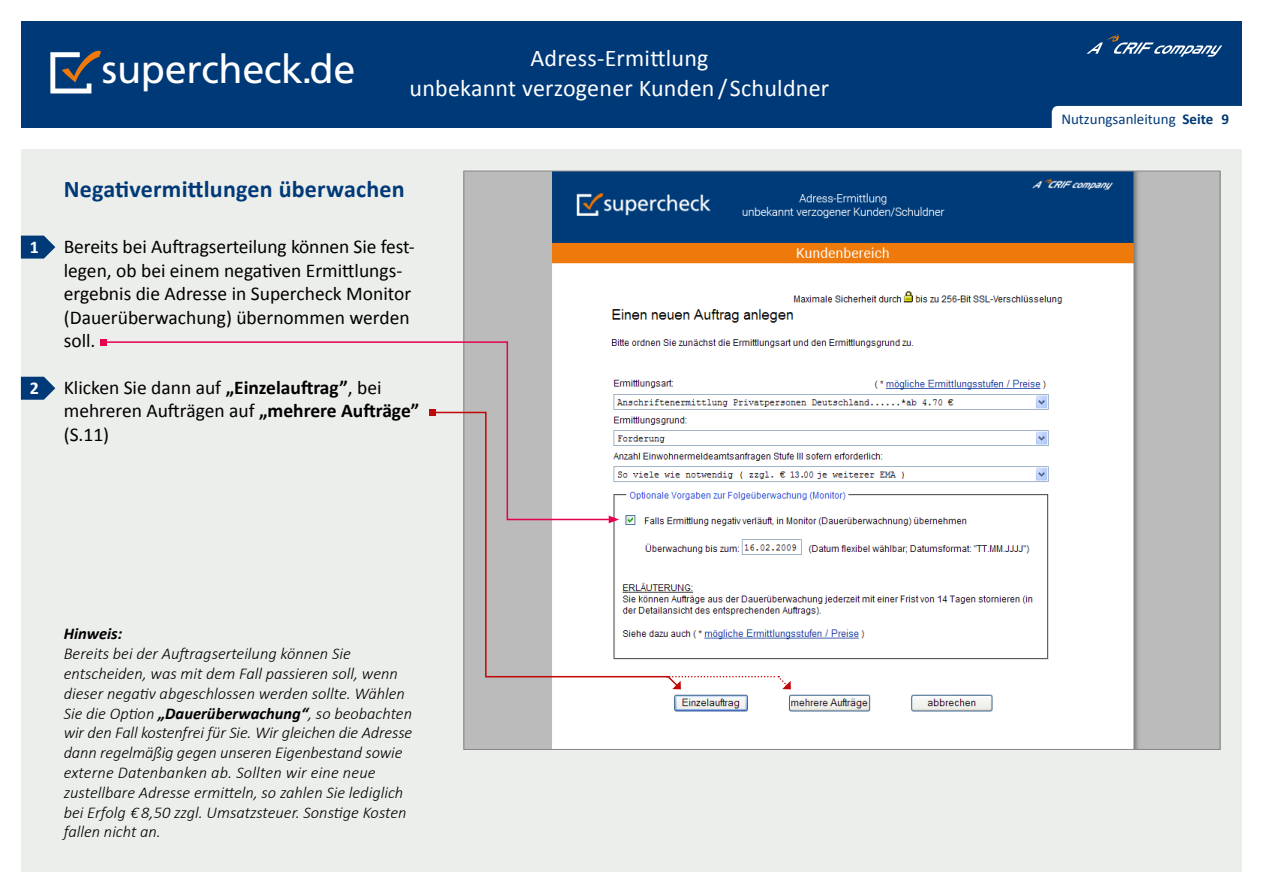
<style>
.page{position:relative;width:1263px;height:893px;background:#fff}
.page>*{position:absolute;margin:0;border:0;box-sizing:border-box;transform-origin:0 0}
.t1{font:39.6px "Frutiger";letter-spacing:-.01em;color:#fff}
.t2{font:24px/30px "Calibri";letter-spacing:.01em;color:#fff;text-align:center}
.t3{font:700 24px "Calibri";letter-spacing:.01em;color:#003978}
.t4{font:19.5px/23.4px "Calibri";color:#000}
.t5{font:700 18px "Calibri";color:#fff}
.t6{font:italic 300 16.5px/19.8px "Calibri";color:#000}
.t7{font:italic 700 16.5px "Calibri";color:#000}
.t8{font:15px "Calibri";color:#003978}
.s1{font-weight:700}
</style>
<div class="page">
<div style="left:21px;top:21px;width:1221px;height:107px;background:#003978"></div>
<div style="left:1052px;top:106px;width:211px;height:45px;background:#fff;border-radius:6px"></div>
<svg style="left:50px;top:50px;width:51px;height:43px"></svg>
<svg style="left:1086px;top:34px;width:136px;height:23px"></svg>
<div style="left:21px;top:149px;width:1221px;height:723px;background:#eceeeb"></div>
<img style="left:465px;top:173px;width:753px;height:575px">
<svg style="left:102px;top:341px;width:510px;height:180px;background:#e9e8e6"></svg>
<svg style="left:100px;top:339px;width:6px;height:6px"></svg>
<svg style="left:21px;top:236px;width:34px;height:23px"></svg>
<svg style="left:21px;top:377px;width:34px;height:23px"></svg>
<svg style="left:431px;top:411px;width:248px;height:276px"></svg>
<svg style="left:429px;top:409px;width:6px;height:6px"></svg>
<svg style="left:666px;top:676px;width:125px;height:13px"></svg>
<h1 class="t1" style="left:102px;top:46px;width:255px">supercheck.de</h1>
<h2 class="t2" style="left:410px;top:42px;width:421px">Adress-Ermittlung<br>unbekannt verzogener Kunden /Schuldner</h2>
<p class="t5" style="left:30px;top:234px;width:11px">1</p>
<p class="t5" style="left:30px;top:375px;width:11px">2</p>
<h2 class="t3" style="left:64px;top:172px;width:342px">Negativermittlungen überwachen</h2>
<p class="t4" style="left:64px;top:235px;width:353px">Bereits bei Auftragserteilung können Sie fest&shy;legen, ob bei einem negativen Ermittlungs&shy;ergebnis die Adresse in Supercheck Monitor (Dauerüberwachung) übernommen werden soll.</p>
<p class="t4" style="left:64px;top:375px;width:357px">Klicken Sie dann auf <span class="s1">„Einzelauftrag”</span>, bei mehreren Aufträgen auf <span class="s1">„mehrere Aufträge” </span>(S.11)</p>
<p class="t7" style="left:64px;top:622px;width:60px">Hinweis:</p>
<p class="t6" style="left:64px;top:644px;width:350px">Bereits bei der Auftragserteilung können Sie entscheiden, was mit dem Fall passieren soll, wenn dieser negativ abgeschlossen werden sollte. Wählen Sie die Option <span class="s1">„Dauerüberwachung“</span>, so beobachten wir den Fall kostenfrei für Sie. Wir gleichen die Adresse dann regelmäßig gegen unseren Eigenbestand sowie externe Datenbanken ab. Sollten wir eine neue zustellbare Adresse ermitteln, so zahlen Sie lediglich bei Erfolg € 8,50 zzgl. Umsatzsteuer. Sonstige Kosten fallen nicht an.</p>
<p class="t8" style="left:1061px;top:108px;width:169px">Nutzungsanleitung <span class="s1">Seite 9</span></p>
</div>
